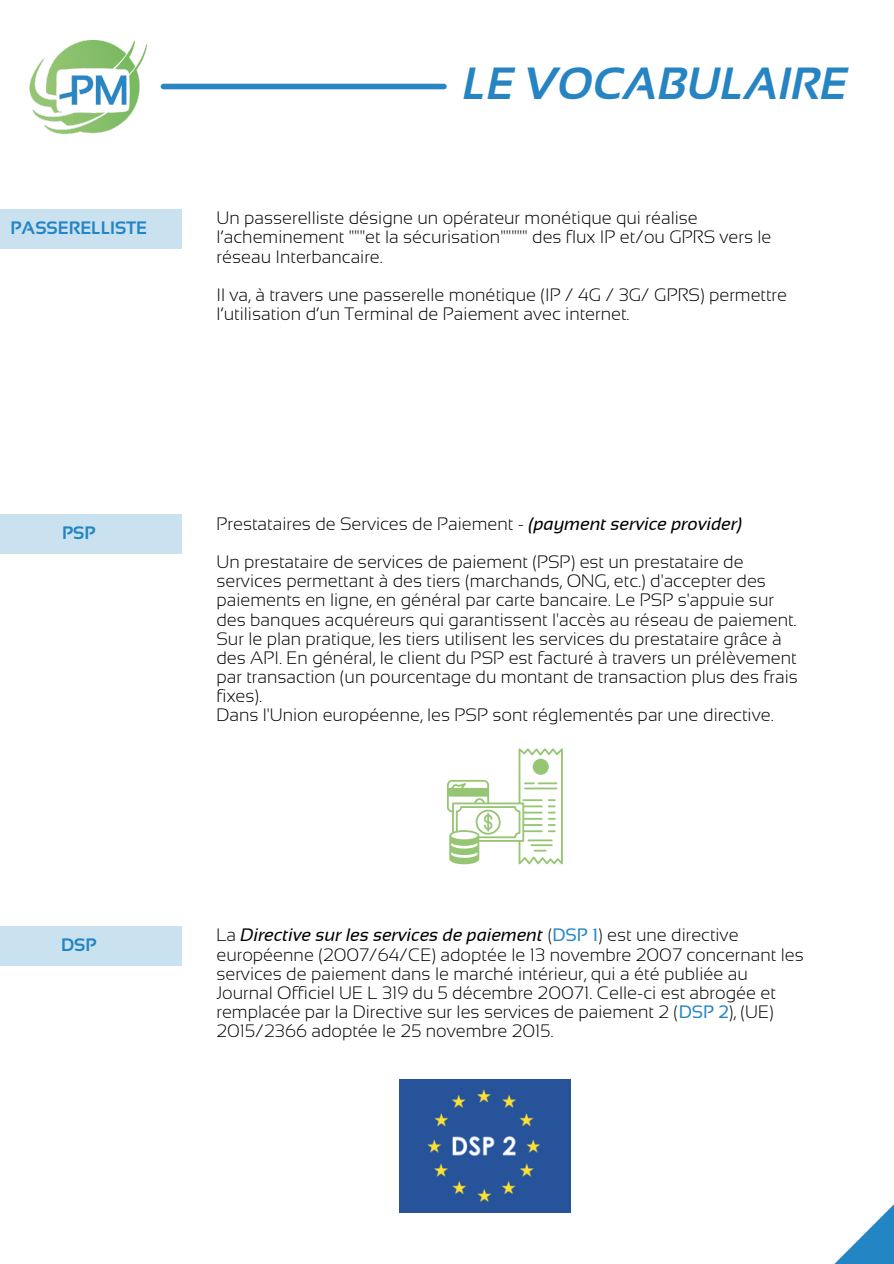
<style>
.page{position:relative;width:894px;height:1264px;background:#fff}
.page>*{position:absolute;margin:0;border:0;box-sizing:border-box;transform-origin:0 0}
.t1{font:italic 700 45px "Sansation";color:#2784c2}
.t2{font:300 18px/19.2px "Sansation";color:#000}
.t3{font:700 18px "Sansation";color:#2385c3}
.s1{font-weight:400;font-style:italic}
.s2{font-weight:400;color:#2385c3}
</style>
<div class="page">
<img style="left:29px;top:40px;width:132px;height:94px">
<div style="left:163px;top:84px;width:281px;height:5px;background:#2986c3"></div>
<svg style="left:835px;top:1205px;width:58px;height:58px"></svg>
<div style="left:0;top:209px;width:182px;height:39px;background:#cae1f0"></div>
<div style="left:0;top:514px;width:182px;height:40px;background:#cae1f0"></div>
<div style="left:0;top:925px;width:182px;height:40px;background:#cae1f0"></div>
<img style="left:399px;top:1079px;width:171px;height:133px">
<svg style="left:447px;top:748px;width:115px;height:116px"></svg>
<h2 class="t3" style="left:11px;top:217px;width:138px">PASSERELLISTE</h2>
<p class="t1" style="left:463px;top:58px;width:386px">LE VOCABULAIRE</p>
<p class="t2" style="left:216px;top:208px;width:556px">Un passerelliste désigne un opérateur monétique qui réalise l’acheminement """et la sécurisation""""" des flux IP et/ou GPRS vers le réseau Interbancaire.</p>
<p class="t2" style="left:216px;top:285px;width:572px">Il va, à travers une passerelle monétique (IP / 4G / 3G/ GPRS) permettre l’utilisation d’un Terminal de Paiement avec internet.</p>
<h2 class="t3" style="left:62px;top:523px;width:35px">PSP</h2>
<p class="t2" style="left:216px;top:504px;width:528px;line-height:38.2px">Prestataires de Services de Paiement - <span class="s1">(payment service provider)<br></span>Un prestataire de services de paiement (PSP) est un prestataire de</p>
<p class="t2" style="left:216px;top:571px;width:582px">services permettant à des tiers (marchands, ONG, etc.) d'accepter des paiements en ligne, en général par carte bancaire. Le PSP s'appuie sur des banques acquéreurs qui garantissent l'accès au réseau de paiement.<br>Sur le plan pratique, les tiers utilisent les services du prestataire grâce à des API. En général, le client du PSP est facturé à travers un prélèvement par transaction (un pourcentage du montant de transaction plus des frais fixes).<br>Dans l'Union européenne, les PSP sont réglementés par une directive.</p>
<p class="t3" style="left:61px;top:934px;width:37px">DSP</p>
<p class="t2" style="left:216px;top:925px;width:588px">La <span class="s1">Directive sur les services de paiement</span> (<span class="s2">DSP 1</span>) est une directive européenne (2007/64/CE) adoptée le 13 novembre 2007 concernant les services de paiement dans le marché intérieur, qui a été publiée au Journal Officiel UE L 319 du 5 décembre 20071. Celle-ci est abrogée et remplacée par la Directive sur les services de paiement 2 (<span class="s2">DSP 2</span>), (UE)<br>2015/2366 adoptée le 25 novembre 2015.</p>
</div>
